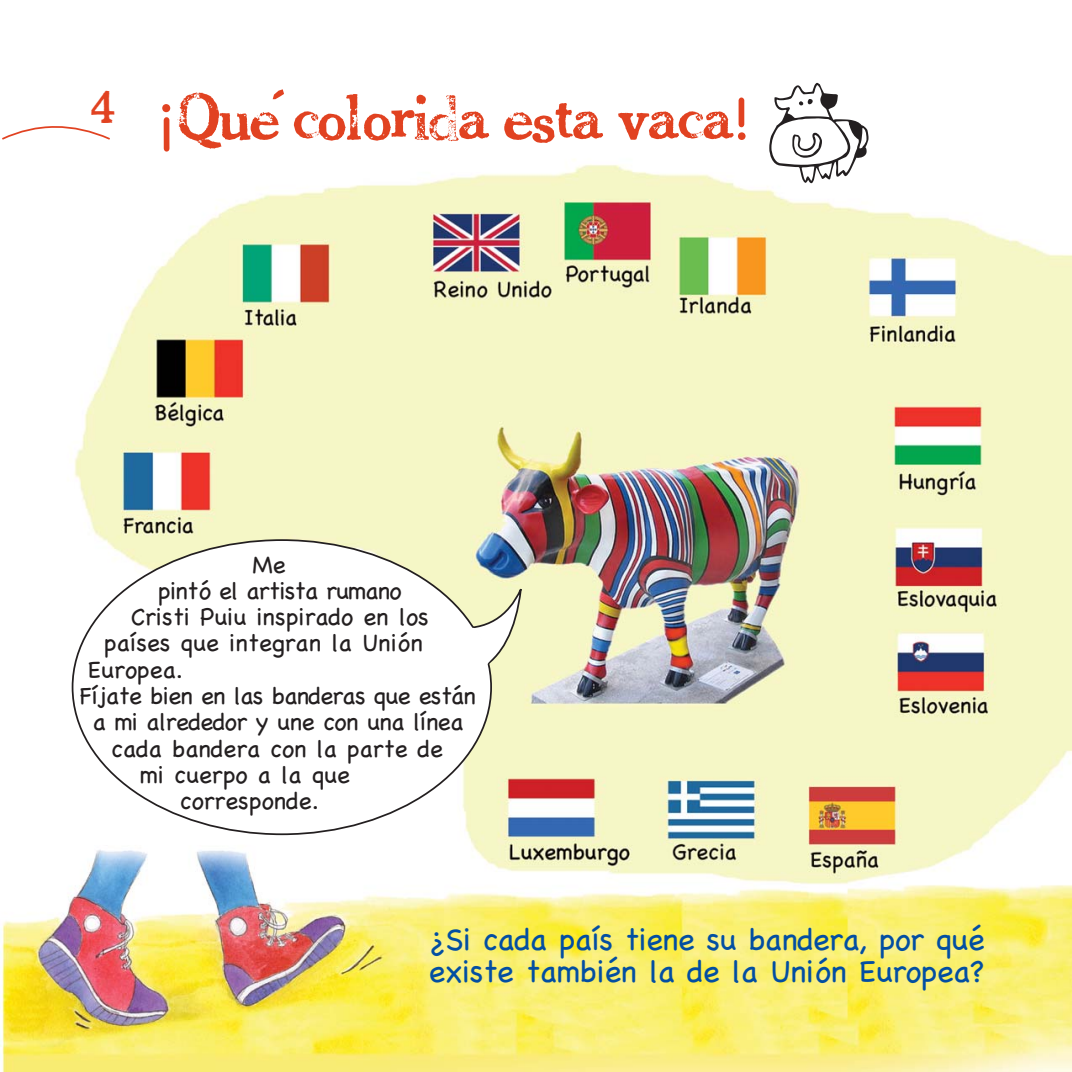
<style>
.page{position:relative;width:1072px;height:1072px;background:#fff}
.page>*{position:absolute;margin:0;border:0;box-sizing:border-box;transform-origin:0 0}
.t1{font:126px "Sakabe Animal 03";color:#231f20}
.t2{font:63px "Chelt Press Trial";color:#e14221}
.t3{font:42px "Chelt Press Trial";color:#e14221}
.t4{font:31.5px/31.5px "Chalkboard";letter-spacing:-.01em;color:#034ea2}
.t5{font:24.5px "Chalkboard";color:#231f20}
.t6{font:24.5px "Chalkboard";letter-spacing:-.03em;color:#231f20}
.t7{font:24.5px "Chalkboard";letter-spacing:-.02em;color:#231f20}
.s1{font-family:"Chalkboard"}
</style>
<div class="page">
<img style="left:0;top:98px;width:1071px;height:973px">
<svg style="left:0;top:123px;width:112px;height:18px"></svg>
<svg style="left:273px;top:89px;width:11px;height:10px"></svg>
<div style="left:72px;top:539px;width:420px;height:296px;background:#fff;border:2px solid #231f20;border-radius:50%"></div>
<svg style="left:453px;top:587px;width:70px;height:85px"></svg>
<h3 class="t3" style="left:91px;top:84px;width:24px">4</h3>
<h2 class="t2" style="left:155px;top:82px;width:596px"><span class="s1">¡</span>Que colorida esta vaca<span class="s1">!</span></h2>
<h1 class="t1" style="left:769px;top:66px;width:106px">D</h1>
<p class="t5" style="left:252px;top:548px;width:35px">Me</p>
<p class="t6" style="left:158px;top:575px;width:245px">pintó el artista rumano</p>
<p class="t5" style="left:131px;top:601px;width:299px">Cristi Puiu inspirado en los</p>
<p class="t5" style="left:104px;top:627px;width:320px">países que integran la Unión</p>
<p class="t5" style="left:88px;top:653px;width:97px">Europea.</p>
<p class="t6" style="left:80px;top:680px;width:398px">Fíjate bien en las banderas que están</p>
<p class="t7" style="left:93px;top:706px;width:372px">a mi alrededor y une con una línea</p>
<p class="t5" style="left:111px;top:732px;width:333px">cada bandera con la parte de</p>
<p class="t5" style="left:140px;top:758px;width:212px">mi cuerpo a la que</p>
<p class="t5" style="left:180px;top:785px;width:140px">corresponde.</p>
<p class="t4" style="left:429px;top:923px;width:557px">¿Si cada país tiene su bandera, por qué existe también la de la Unión Europea?</p>
</div>
